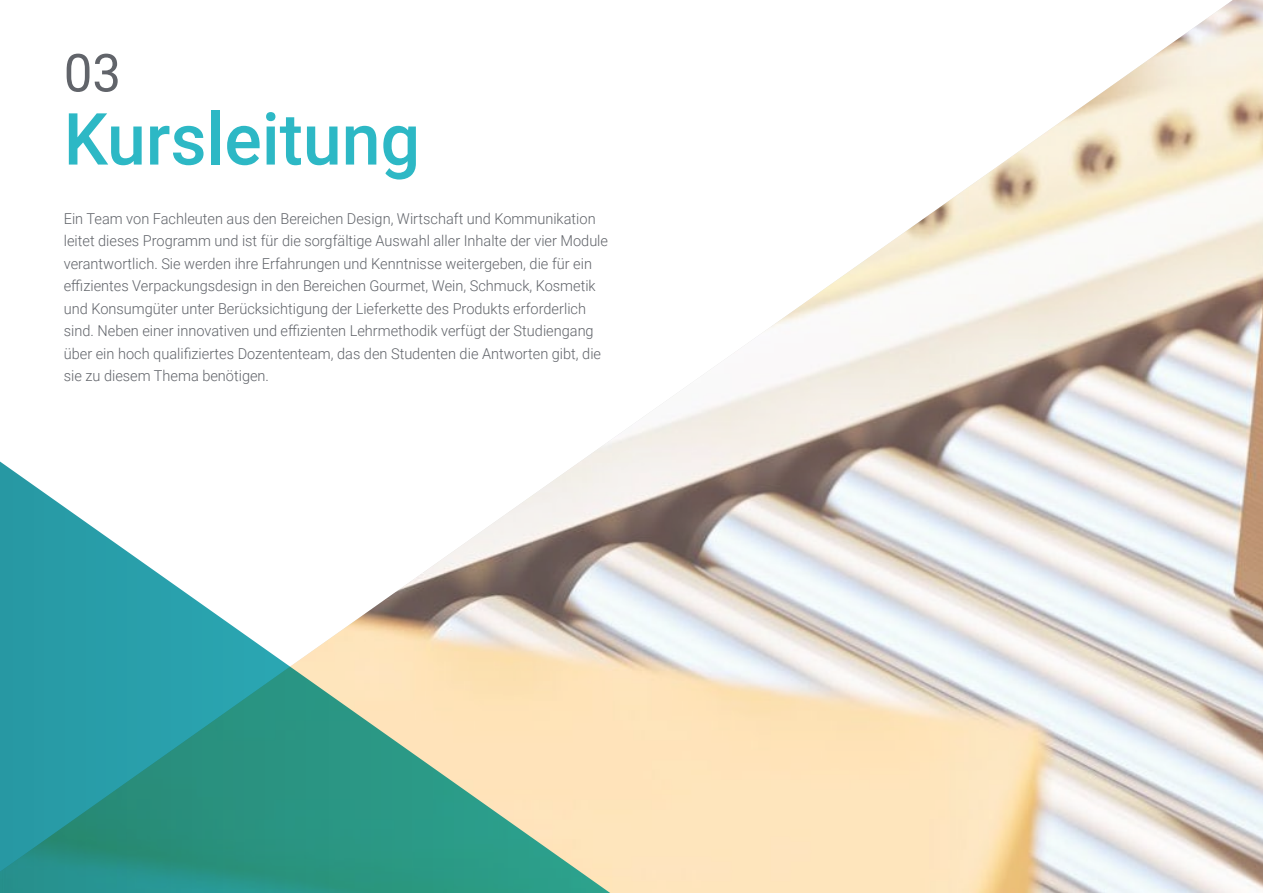
<style>
.page{position:relative;width:1263px;height:893px;background:#fff}
.page>*{position:absolute;margin:0;border:0;box-sizing:border-box;transform-origin:0 0}
.t1{font:500 72px "Roboto";color:#2db8c5}
.t2{font:52.5px "Roboto";color:#61646a}
.t3{font:300 15px/22.5px "Roboto";color:#61646a}
</style>
<div class="page">
<img style="left:603px;top:0;width:660px;height:893px">
<svg style="left:0;top:446px;width:640px;height:447px"></svg>
<h2 class="t2" style="left:64px;top:36px;width:59px">03</h2>
<h1 class="t1" style="left:64px;top:89px;width:358px">Kursleitung</h1>
<p class="t3" style="left:64px;top:207px;width:546px">Ein Team von Fachleuten aus den Bereichen Design, Wirtschaft und Kommunikation leitet dieses Programm und ist für die sorgfältige Auswahl aller Inhalte der vier Module verantwortlich. Sie werden ihre Erfahrungen und Kenntnisse weitergeben, die für ein effizientes Verpackungsdesign in den Bereichen Gourmet, Wein, Schmuck, Kosmetik und Konsumgüter unter Berücksichtigung der Lieferkette des Produkts erforderlich sind. Neben einer innovativen und effizienten Lehrmethodik verfügt der Studiengang über ein hoch qualifiziertes Dozententeam, das den Studenten die Antworten gibt, die sie zu diesem Thema benötigen.</p>
</div>
